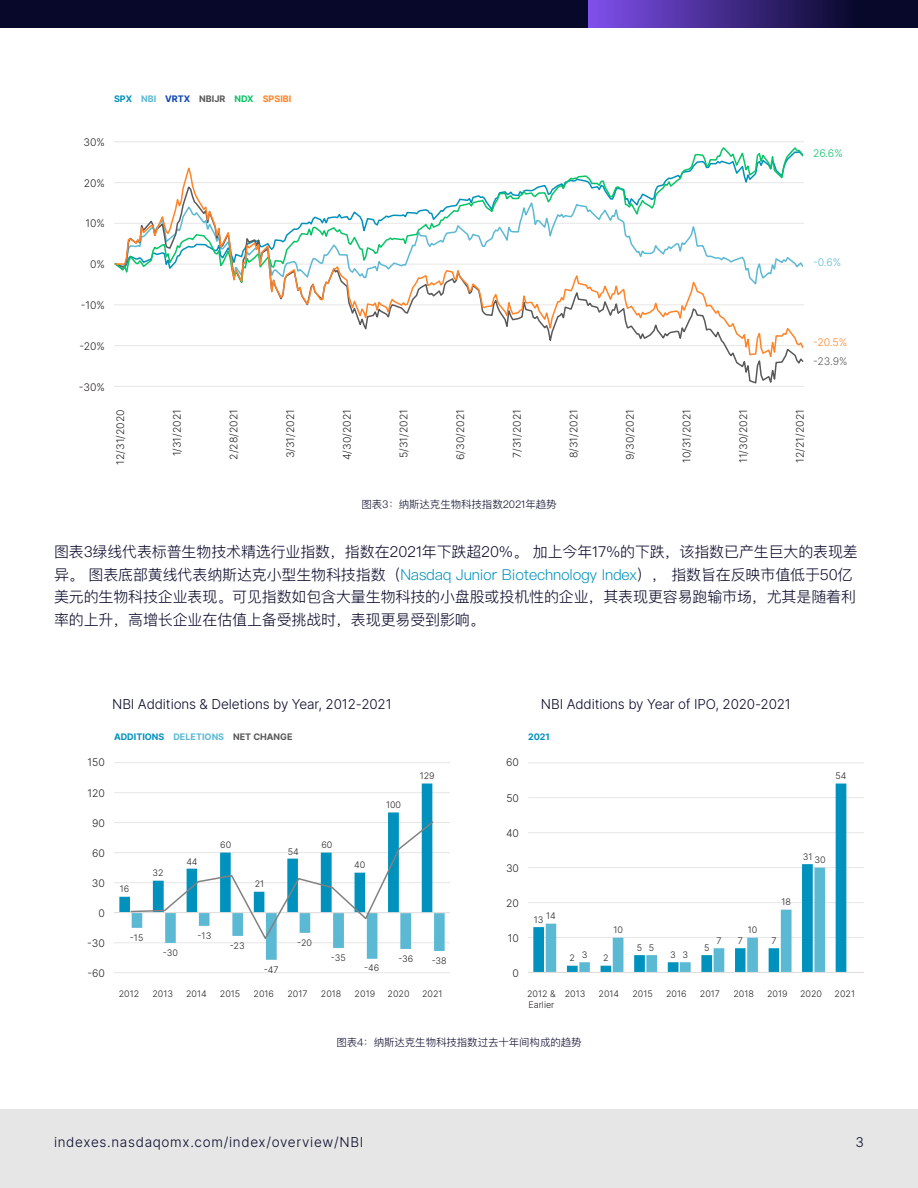
<style>
.page{position:relative;width:918px;height:1188px;background:#fff}
.page>*{position:absolute;margin:0;border:0;box-sizing:border-box;transform-origin:0 0}
.t1{font:300 15px/22.5px "Ping Fang SC";letter-spacing:-.01em;color:#08082a}
.t2{font:300 13.5px "Inter";letter-spacing:-.01em;color:#08082a}
.t3{font:300 13.5px "Inter";letter-spacing:.05em;color:#08082a}
.t4{font:300 10.5px "Inter";color:#231f20}
.t5{font:300 10.5px "Ping Fang SC";letter-spacing:-.01em;color:#08082a}
.t6{font:300 10.5px "Inter";color:#ff8327}
.t7{font:300 10.5px "Inter";color:#595959}
.t8{font:300 10.5px "Inter";color:#08c466}
.t9{font:300 10.5px "Inter";color:#5cb9d4}
.t10{font:300 9px/10.8px "Inter";color:#231f20}
.t11{font:9px "Inter";color:#0092bc}
.t12{font:9px "Inter";color:#ff8327}
.s1{color:#0092bc}
.s2{color:#5cb9d4}
.s3{color:#0942b2}
.s4{color:#595959}
.s5{color:#08c466}
</style>
<div class="page">
<div style="left:0;top:1109px;width:918px;height:79px;background:#e6e6e6"></div>
<div style="left:0;top:0;width:918px;height:28px;background:#08082a"></div>
<svg style="left:589px;top:0;width:255px;height:28px;background:#462d90"></svg>
<hr style="left:114px;top:141px;width:690px;height:1px;background:#e6e6e6">
<svg style="left:114px;top:363px;width:690px;height:24px"></svg>
<svg style="left:692px;top:147px;width:112px;height:16px"></svg>
<svg style="left:114px;top:163px;width:690px;height:200px"></svg>
<hr style="left:114px;top:762px;width:336px;height:1px;background:#e6e6e6">
<hr style="left:114px;top:792px;width:336px;height:1px;background:#e6e6e6">
<hr style="left:114px;top:822px;width:336px;height:1px;background:#e6e6e6">
<hr style="left:114px;top:852px;width:336px;height:1px;background:#e6e6e6">
<hr style="left:114px;top:882px;width:336px;height:1px;background:#e6e6e6">
<hr style="left:114px;top:942px;width:336px;height:1px;background:#e6e6e6">
<hr style="left:114px;top:972px;width:336px;height:1px;background:#e6e6e6">
<hr style="left:114px;top:912px;width:336px;height:1px;background:#dedede">
<svg style="left:119px;top:784px;width:326px;height:176px"></svg>
<hr style="left:528px;top:762px;width:336px;height:1px;background:#e6e6e6">
<hr style="left:528px;top:797px;width:336px;height:1px;background:#e6e6e6">
<hr style="left:528px;top:832px;width:336px;height:1px;background:#e6e6e6">
<hr style="left:528px;top:867px;width:336px;height:1px;background:#e6e6e6">
<hr style="left:528px;top:902px;width:336px;height:1px;background:#e6e6e6">
<hr style="left:528px;top:937px;width:336px;height:1px;background:#e6e6e6">
<svg style="left:533px;top:784px;width:313px;height:188px"></svg>
<svg style="left:546px;top:868px;width:279px;height:104px"></svg>
<hr style="left:528px;top:972px;width:336px;height:1px;background:#dedede">
<p class="t12" style="left:114px;top:92px;width:179px"><span class="s1">SPX</span> <span class="s2">NBI</span> <span class="s3">VRTX</span> <span class="s4">NBIJR</span> <span class="s5">NDX</span> SPSIBI</p>
<p class="t4" style="left:84px;top:135px;width:23px">30%</p>
<p class="t4" style="left:84px;top:175px;width:23px">20%</p>
<p class="t4" style="left:85px;top:216px;width:21px">10%</p>
<p class="t4" style="left:90px;top:257px;width:16px">0%</p>
<p class="t4" style="left:81px;top:298px;width:26px">-10%</p>
<p class="t4" style="left:79px;top:339px;width:27px">-20%</p>
<p class="t4" style="left:79px;top:379px;width:28px">-30%</p>
<p class="t8" style="left:813px;top:146px;width:31px">26.6%</p>
<p class="t9" style="left:813px;top:255px;width:30px">-0.6%</p>
<p class="t6" style="left:813px;top:335px;width:36px">-20.5%</p>
<p class="t7" style="left:813px;top:353px;width:36px">-23.9%</p>
<p class="t4" style="left:113px;top:465px;width:57px;rotate:-90deg">12/31/2020</p>
<p class="t4" style="left:170px;top:456px;width:49px;rotate:-90deg">1/31/2021</p>
<p class="t4" style="left:226px;top:460px;width:52px;rotate:-90deg">2/28/2021</p>
<p class="t4" style="left:283px;top:458px;width:51px;rotate:-90deg">3/31/2021</p>
<p class="t4" style="left:340px;top:460px;width:52px;rotate:-90deg">4/30/2021</p>
<p class="t4" style="left:396px;top:458px;width:50px;rotate:-90deg">5/31/2021</p>
<p class="t4" style="left:453px;top:460px;width:52px;rotate:-90deg">6/30/2021</p>
<p class="t4" style="left:509px;top:458px;width:50px;rotate:-90deg">7/31/2021</p>
<p class="t4" style="left:566px;top:458px;width:50px;rotate:-90deg">8/31/2021</p>
<p class="t4" style="left:623px;top:460px;width:52px;rotate:-90deg">9/30/2021</p>
<p class="t4" style="left:679px;top:463px;width:55px;rotate:-90deg">10/31/2021</p>
<p class="t4" style="left:736px;top:463px;width:55px;rotate:-90deg">11/30/2021</p>
<p class="t4" style="left:793px;top:463px;width:55px;rotate:-90deg">12/21/2021</p>
<p class="t5" style="left:361px;top:498px;width:197px">图表3：纳斯达克生物科技指数2021年趋势</p>
<p class="t1" style="left:54px;top:541px;width:805px">图表3绿线代表标普生物技术精选行业指数，指数在2021年下跌超20%。 加上今年17%的下跌，该指数已产生巨大的表现差异。 图表底部黄线代表纳斯达克小型生物科技指数（<span class="s1">Nasdaq Junior Biotechnology Index</span>）， 指数旨在反映市值低于50亿美元的生物科技企业表现。可见指数如包含大量生物科技的小盘股或投机性的企业，其表现更容易跑输市场，尤其是随着利率的上升，高增长企业在估值上备受挑战时，表现更易受到影响。</p>
<p class="t2" style="left:112px;top:694px;width:281px">NBI Additions &amp; Deletions by Year, 2012-2021</p>
<p class="t2" style="left:541px;top:694px;width:252px">NBI Additions by Year of IPO, 2020-2021</p>
<p class="t4" style="left:88px;top:755px;width:19px">150</p>
<p class="t4" style="left:87px;top:785px;width:19px">120</p>
<p class="t4" style="left:92px;top:815px;width:14px">90</p>
<p class="t4" style="left:92px;top:845px;width:14px">60</p>
<p class="t4" style="left:92px;top:876px;width:15px">30</p>
<p class="t4" style="left:99px;top:906px;width:8px">0</p>
<p class="t4" style="left:87px;top:936px;width:19px">-30</p>
<p class="t4" style="left:87px;top:966px;width:19px">-60</p>
<p class="t11" style="left:114px;top:730px;width:180px">ADDITIONS <span class="s2">DELETIONS</span> <span class="s4">NET CHANGE</span></p>
<p class="t11" style="left:528px;top:730px;width:23px">2021</p>
<p class="t10" style="left:120px;top:884px;width:11px">16</p>
<p class="t10" style="left:152px;top:868px;width:13px">32</p>
<p class="t10" style="left:186px;top:856px;width:13px">44</p>
<p class="t10" style="left:220px;top:839px;width:13px">60</p>
<p class="t10" style="left:255px;top:879px;width:11px">21</p>
<p class="t10" style="left:288px;top:846px;width:12px">54</p>
<p class="t10" style="left:321px;top:839px;width:13px">60</p>
<p class="t10" style="left:354px;top:860px;width:13px">40</p>
<p class="t10" style="left:386px;top:799px;width:17px">100</p>
<p class="t10" style="left:420px;top:770px;width:16px">129</p>
<p class="t10" style="left:130px;top:932px;width:15px">-15</p>
<p class="t10" style="left:198px;top:930px;width:15px">-13</p>
<p class="t10" style="left:163px;top:947px;width:17px">-30</p>
<p class="t10" style="left:230px;top:940px;width:16px">-23</p>
<p class="t10" style="left:264px;top:964px;width:16px">-47</p>
<p class="t10" style="left:297px;top:937px;width:16px">-20</p>
<p class="t10" style="left:331px;top:952px;width:17px">-35</p>
<p class="t10" style="left:364px;top:963px;width:17px">-46</p>
<p class="t10" style="left:398px;top:953px;width:17px">-36</p>
<p class="t10" style="left:432px;top:955px;width:17px">-38</p>
<p class="t4" style="left:506px;top:755px;width:14px">60</p>
<p class="t4" style="left:506px;top:790px;width:14px">50</p>
<p class="t4" style="left:506px;top:825px;width:15px">40</p>
<p class="t4" style="left:506px;top:861px;width:15px">30</p>
<p class="t4" style="left:506px;top:896px;width:14px">20</p>
<p class="t4" style="left:508px;top:931px;width:13px">10</p>
<p class="t4" style="left:513px;top:966px;width:8px">0</p>
<p class="t10" style="left:534px;top:912px;width:23px">13 14</p>
<p class="t10" style="left:835px;top:771px;width:12px">54</p>
<p class="t10" style="left:803px;top:853px;width:24px">31 30</p>
<p class="t10" style="left:781px;top:896px;width:11px">18</p>
<p class="t10" style="left:613px;top:925px;width:11px">10</p>
<p class="t10" style="left:637px;top:942px;width:19px">5 5</p>
<p class="t10" style="left:704px;top:942px;width:7px">5</p>
<p class="t10" style="left:582px;top:949px;width:7px">3</p>
<p class="t10" style="left:670px;top:949px;width:19px">3 3</p>
<p class="t10" style="left:570px;top:953px;width:7px">2</p>
<p class="t10" style="left:603px;top:953px;width:7px">2</p>
<p class="t10" style="left:748px;top:924px;width:11px">10</p>
<p class="t10" style="left:717px;top:935px;width:7px">7</p>
<p class="t10" style="left:738px;top:935px;width:7px">7</p>
<p class="t10" style="left:771px;top:935px;width:7px">7</p>
<p class="t10" style="left:119px;top:989px;width:22px">2012</p>
<p class="t10" style="left:152px;top:989px;width:22px">2013</p>
<p class="t10" style="left:186px;top:989px;width:22px">2014</p>
<p class="t10" style="left:220px;top:989px;width:22px">2015</p>
<p class="t10" style="left:254px;top:989px;width:22px">2016</p>
<p class="t10" style="left:287px;top:989px;width:22px">2017</p>
<p class="t10" style="left:321px;top:989px;width:22px">2018</p>
<p class="t10" style="left:355px;top:989px;width:22px">2019</p>
<p class="t10" style="left:388px;top:989px;width:24px">2020</p>
<p class="t10" style="left:422px;top:989px;width:22px">2021</p>
<p class="t10" style="left:565px;top:989px;width:22px">2013</p>
<p class="t10" style="left:599px;top:989px;width:22px">2014</p>
<p class="t10" style="left:632px;top:989px;width:22px">2015</p>
<p class="t10" style="left:666px;top:989px;width:22px">2016</p>
<p class="t10" style="left:700px;top:989px;width:22px">2017</p>
<p class="t10" style="left:733px;top:989px;width:22px">2018</p>
<p class="t10" style="left:767px;top:989px;width:22px">2019</p>
<p class="t10" style="left:800px;top:989px;width:24px">2020</p>
<p class="t10" style="left:835px;top:989px;width:22px">2021</p>
<p class="t10" style="left:527px;top:989px;width:30px">2012 &amp;<br>Earlier</p>
<p class="t5" style="left:336px;top:1035px;width:247px">图表4：纳斯达克生物科技指数过去十年间构成的趋势</p>
<p class="t3" style="left:54px;top:1133px;width:311px">indexes.nasdaqomx.com/index/overview/NBI</p>
<p class="t2" style="left:856px;top:1133px;width:10px">3</p>
</div>
